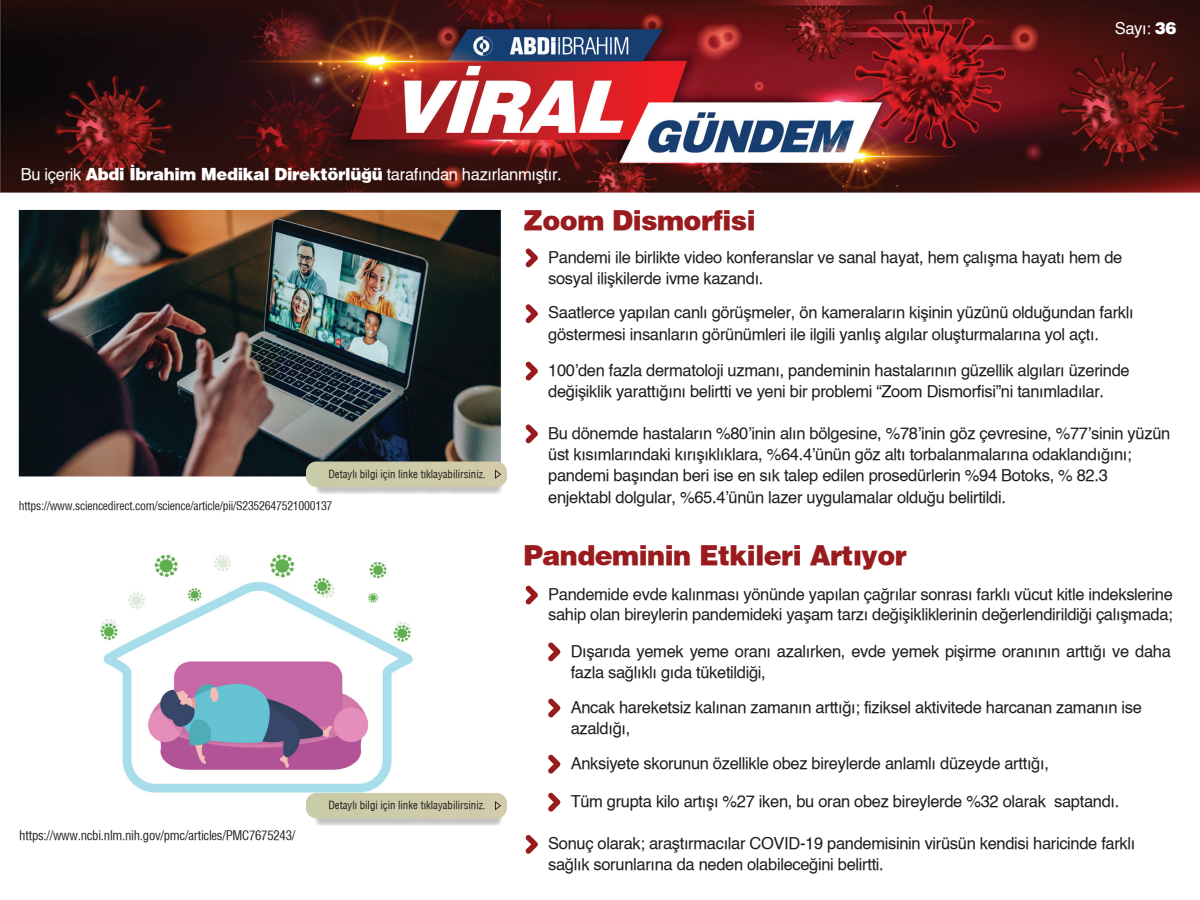
<style>
.page{position:relative;width:1200px;height:900px;background:#fff}
.page>*{position:absolute;margin:0;border:0;box-sizing:border-box;transform-origin:0 0}
.t1{font:27px "Helvetica X Black";letter-spacing:-.02em;color:#991b1e}
.t2{font:16.5px/21.5px "Helvetica X Book";letter-spacing:-.02em;color:#211d1e}
.t3{font:16.5px "Helvetica X Book";letter-spacing:-.02em;color:#fff}
.t4{font:12.75px "Helvetica T Condenced";letter-spacing:-.02em;color:#211d1e}
.t5{font:11.7px "Helvetica T Condenced";letter-spacing:-.02em;color:#211d1e}
.t6{font:10.8px "Helvetica Condensed X Book";color:#211d1e}
.s1{font-family:"Helvetica X Black"}
</style>
<div class="page">
<img style="left:0;top:0;width:1200px;height:804px">
<svg style="left:525px;top:249px;width:13px;height:19px"></svg>
<svg style="left:525px;top:304px;width:13px;height:19px"></svg>
<svg style="left:525px;top:362px;width:13px;height:19px"></svg>
<svg style="left:525px;top:425px;width:13px;height:19px"></svg>
<svg style="left:525px;top:586px;width:13px;height:19px"></svg>
<svg style="left:548px;top:643px;width:12px;height:19px"></svg>
<svg style="left:548px;top:699px;width:12px;height:19px"></svg>
<svg style="left:548px;top:755px;width:12px;height:19px"></svg>
<svg style="left:548px;top:793px;width:12px;height:19px"></svg>
<svg style="left:525px;top:835px;width:13px;height:19px"></svg>
<img style="left:69px;top:543px;width:392px;height:259px">
<img style="left:314px;top:818px;width:188px;height:8px">
<div style="left:306px;top:793px;width:201px;height:25px;background:#cecba9"></div>
<img style="left:19px;top:210px;width:482px;height:266px">
<img style="left:313px;top:487px;width:192px;height:7px">
<div style="left:306px;top:462px;width:201px;height:25px;background:#cecba9"></div>
<p class="t3" style="left:21px;top:163px;width:543px">Bu içerik <span class="s1">Abdi İbrahim Medikal Direktörlüğü</span> tarafından hazırlanmıştır.</p>
<h1 class="t1" style="left:524px;top:203px;width:234px">Zoom Dismorfisi</h1>
<p class="t3" style="left:1115px;top:17px;width:63px">Sayı: <span class="s1">36</span></p>
<p class="t6" style="left:328px;top:467px;width:159px">Detaylı bilgi için linke tıklayabilirsiniz.</p>
<p class="t5" style="left:19px;top:499px;width:315px">https://www.sciencedirect.com/science/article/pii/S2352647521000137</p>
<p class="t4" style="left:19px;top:827px;width:278px">https://www.ncbi.nlm.nih.gov/pmc/articles/PMC7675243/</p>
<p class="t6" style="left:328px;top:799px;width:159px">Detaylı bilgi için linke tıklayabilirsiniz.</p>
<p class="t2" style="left:548px;top:247px;width:576px">Pandemi ile birlikte video konferanslar ve sanal hayat, hem çalışma hayatı hem de sosyal ilişkilerde ivme kazandı.</p>
<p class="t2" style="left:548px;top:303px;width:587px">Saatlerce yapılan canlı görüşmeler, ön kameraların kişinin yüzünü olduğundan farklı göstermesi insanların görünümleri ile ilgili yanlış algılar oluşturmalarına yol açtı.</p>
<p class="t2" style="left:548px;top:360px;width:583px">100’den fazla dermatoloji uzmanı, pandeminin hastalarının güzellik algıları üzerinde değişiklik yarattığını belirtti ve yeni bir problemi “Zoom Dismorfisi”ni tanımladılar.</p>
<p class="t2" style="left:548px;top:423px;width:624px">Bu dönemde hastaların %80’inin alın bölgesine, %78’inin göz çevresine, %77’sinin yüzün üst kısımlarındaki kırışıklıklara, %64.4’ünün göz altı torbalanmalarına odaklandığını; pandemi başından beri ise en sık talep edilen prosedürlerin %94 Botoks, % 82.3 enjektabl dolgular, %65.4’ünün lazer uygulamalar olduğu belirtildi.</p>
<h1 class="t1" style="left:524px;top:537px;width:385px">Pandeminin Etkileri Artıyor</h1>
<p class="t2" style="left:548px;top:585px;width:626px;line-height:19.8px">Pandemide evde kalınması yönünde yapılan çağrılar sonrası farklı vücut kitle indekslerine sahip olan bireylerin pandemideki yaşam tarzı değişikliklerinin değerlendirildiği çalışmada;</p>
<p class="t2" style="left:571px;top:641px;width:602px">Dışarıda yemek yeme oranı azalırken, evde yemek pişirme oranının arttığı ve daha fazla sağlıklı gıda tüketildiği,</p>
<p class="t2" style="left:571px;top:697px;width:573px">Ancak hareketsiz kalınan zamanın arttığı; fiziksel aktivitede harcanan zamanın ise azaldığı,</p>
<p class="t2" style="left:571px;top:753px;width:480px">Anksiyete skorunun özellikle obez bireylerde anlamlı düzeyde arttığı,</p>
<p class="t2" style="left:571px;top:791px;width:550px">Tüm grupta kilo artışı %27 iken, bu oran obez bireylerde %32 olarak saptandı.</p>
<p class="t2" style="left:548px;top:834px;width:589px">Sonuç olarak; araştırmacılar COVID-19 pandemisinin virüsün kendisi haricinde farklı sağlık sorunlarına da neden olabileceğini belirtti.</p>
</div>
